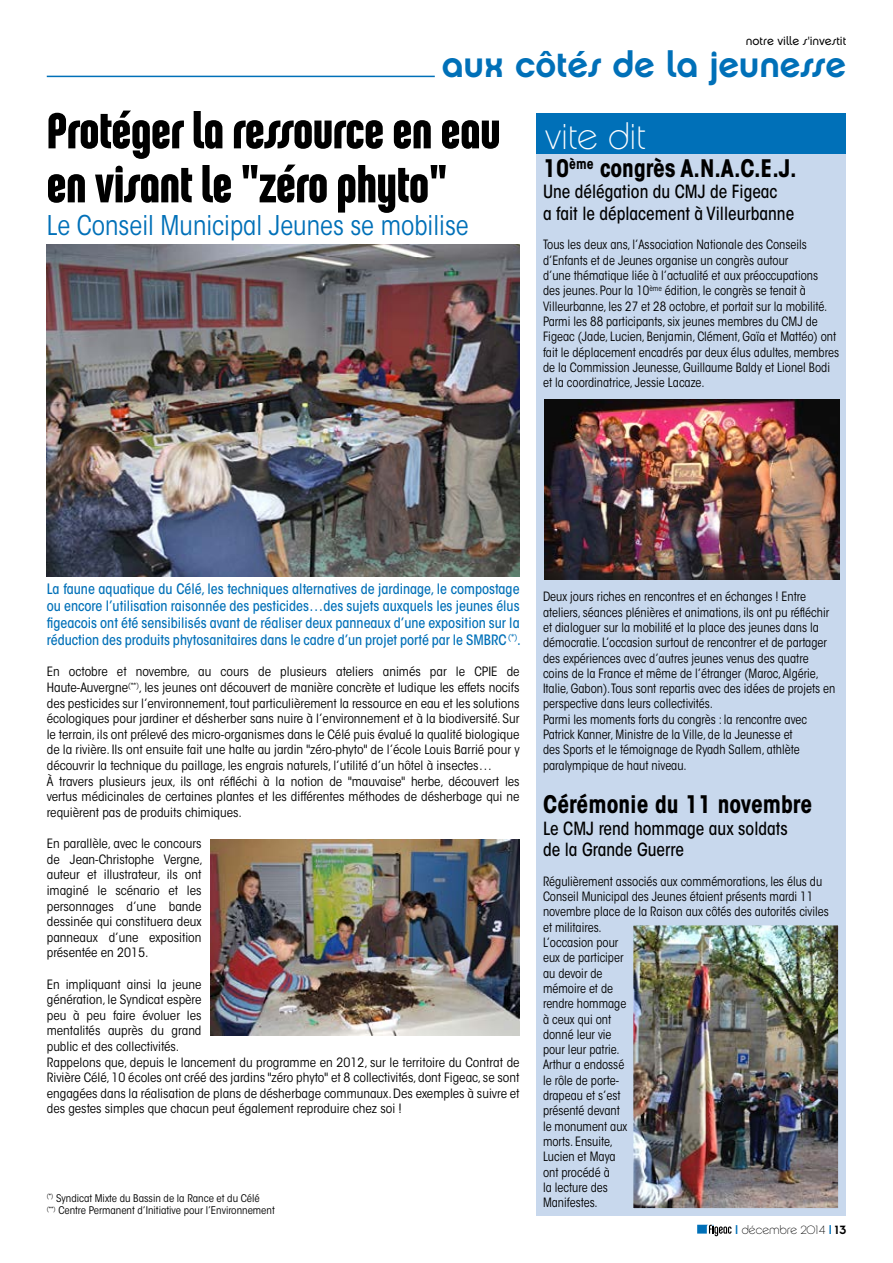
<style>
.page{position:relative;width:893px;height:1263px;background:#fff}
.page>*{position:absolute;margin:0;border:0;box-sizing:border-box;transform-origin:0 0}
.t1{font:54px/54px "Chalet Comprime Hong Kong Seventy";color:#000}
.t2{font:36px "Chalet New York Nineteen Seventy";letter-spacing:-.005em;color:#0070b8}
.t3{font:condensed 27px "ITC Avant Garde Std";color:#0070b8}
.t4{font:700 condensed 24px "ITC Avant Garde Std";color:#000}
.t5{font:500 condensed 18px/21.6px "ITC Avant Garde Std";color:#000}
.t6{font:500 condensed 14.25px/17.1px "ITC Avant Garde Std";color:#0070b8;text-align:justify}
.t7{font:condensed 12.75px/15.3px "ITC Avant Garde Std";color:#000}
.t8{font:condensed 12.75px/15.6px "ITC Avant Garde Std";color:#000;scale:1.05 1}
.t9{font:12px "Chalet London Nineteen Seventy";color:#000}
.t10{font:12px "Chalet Paris Nineteen Seventy";color:#000}
.t11{font:condensed 10.5px/12.6px "ITC Avant Garde Std";color:#000;scale:1.05 1}
.s1{font-family:"Chalet Paris Nineteen Seventy";font-size:36px;color:#fff}
.s2{font-family:"ITC Avant Garde Std";font-weight:500;color:#0070b8}
.s3{font-family:"Chalet New York Nineteen Seventy"}
</style>
<div class="page">
<svg style="left:697px;top:1225px;width:34px;height:11px"></svg>
<hr style="left:47px;top:76px;width:388px;height:1px;background:#0070b8">
<div style="left:537px;top:150px;width:309px;height:1066px;background:#c8d8ed"></div>
<div style="left:537px;top:114px;width:309px;height:40px;background:#0070b8"></div>
<img style="left:47px;top:245px;width:473px;height:331px">
<img style="left:210px;top:839px;width:310px;height:196px">
<img style="left:544px;top:400px;width:296px;height:180px">
<img style="left:635px;top:927px;width:202px;height:280px">
<div style="left:632px;top:924px;width:208px;height:286px;border:2px solid #c8d8ed"></div>
<p class="t9" style="left:746px;top:34px;width:102px">notre ville s'investit</p>
<h2 class="t2" style="left:442px;top:42px;width:406px">aux côtés de la jeunesse</h2>
<h1 class="t1" style="left:47px;top:102px;width:601px">Protéger la ressource en eau <span class="s1">vite dit </span>en visant le "zéro phyto"</h1>
<h3 class="t3" style="left:47px;top:209px;width:424px">Le Conseil Municipal Jeunes se mobilise</h3>
<h3 class="t4" style="left:543px;top:152px;width:255px">10<sup>ème</sup> congrès A.N.A.C.E.J.</h3>
<h3 class="t5" style="left:543px;top:181px;width:253px">Une délégation du CMJ de Figeac<br>a fait le déplacement à Villeurbanne</h3>
<p class="t7" style="left:543px;top:237px;width:298px">Tous les deux ans, l’Association Nationale des Conseils d’Enfants et de Jeunes organise un congrès autour<br>d’une thématique liée à l’actualité et aux préoccupations<br>des jeunes. Pour la 10<sup>ème</sup> édition, le congrès se tenait à Villeurbanne, les 27 et 28 octobre, et portait sur la mobilité.<br>Parmi les 88 participants, six jeunes membres du CMJ de Figeac (Jade, Lucien, Benjamin, Clément, Gaïa et Mattéo) ont fait le déplacement encadrés par deux élus adultes, membres de la Commission Jeunesse, Guillaume Baldy et Lionel Bodi et la coordinatrice, Jessie Lacaze.</p>
<p class="t6" style="left:47px;top:580px;width:476px">La faune aquatique du Célé, les techniques alternatives de jardinage, le compostage ou encore l’utilisation raisonnée des pesticides…des sujets auxquels les jeunes élus figeacois ont été sensibilisés avant de réaliser deux panneaux d’une exposition sur la réduction des produits phytosanitaires dans le cadre d’un projet porté par le SMBRC <sup>(*)</sup>.</p>
<p class="t8" style="left:47px;top:664px;width:452px">En octobre et novembre, au cours de plusieurs ateliers animés par le CPIE de Haute‑Auvergne<sup>(**)</sup>, les jeunes ont découvert de manière concrète et ludique les effets nocifs des pesticides sur l’environnement, tout particulièrement la ressource en eau et les solutions écologiques pour jardiner et désherber sans nuire à l’environnement et à la biodiversité. Sur le terrain, ils ont prélevé des micro-organismes dans le Célé puis évalué la qualité biologique de la rivière. Ils ont ensuite fait une halte au jardin "zéro-phyto" de l’école Louis Barrié pour y découvrir la technique du paillage, les engrais naturels, l’utilité d’un hôtel à insectes…<br>À travers plusieurs jeux, ils ont réfléchi à la notion de "mauvaise" herbe, découvert les vertus médicinales de certaines plantes et les différentes méthodes de désherbage qui ne requièrent pas de produits chimiques.</p>
<p class="t8" style="left:47px;top:836px;width:150px;text-align:justify">En parallèle, avec le concours de Jean-Christophe Vergne, auteur et illustrateur, ils ont imaginé le scénario et les personnages d’une bande dessinée qui constituera deux panneaux d’une exposition présentée en 2015.</p>
<p class="t8" style="left:47px;top:976px;width:452px">En impliquant ainsi la jeune<br>génération, le Syndicat espère<br>peu à peu faire évoluer les<br>mentalités auprès du grand<br>public et des collectivités.<br>Rappelons que, depuis le lancement du programme en 2012, sur le territoire du Contrat de Rivière Célé, 10 écoles ont créé des jardins "zéro phyto" et 8 collectivités, dont Figeac, se sont engagées dans la réalisation de plans de désherbage communaux. Des exemples à suivre et des gestes simples que chacun peut également reproduire chez soi !</p>
<p class="t11" style="left:47px;top:1191px;width:219px"><sup>(*)</sup> Syndicat Mixte du Bassin de la Rance et du Célé<br><sup>(**)</sup> Centre Permanent d’Initiative pour l’Environnement</p>
<p class="t7" style="left:543px;top:589px;width:294px">Deux jours riches en rencontres et en échanges ! Entre ateliers, séances plénières et animations, ils ont pu réfléchir et dialoguer sur la mobilité et la place des jeunes dans la démocratie. L’occasion surtout de rencontrer et de partager des expériences avec d’autres jeunes venus des quatre coins de la France et même de l’étranger (Maroc, Algérie, Italie, Gabon). Tous sont repartis avec des idées de projets en perspective dans leurs collectivités.<br>Parmi les moments forts du congrès : la rencontre avec Patrick Kanner, Ministre de la Ville, de la Jeunesse et<br>des Sports et le témoignage de Ryadh Sallem, athlète paralympique de haut niveau.</p>
<h3 class="t4" style="left:543px;top:789px;width:271px">Cérémonie du 11 novembre</h3>
<h3 class="t5" style="left:543px;top:817px;width:246px">Le CMJ rend hommage aux soldats de la Grande Guerre</h3>
<p class="t7" style="left:543px;top:873px;width:287px">Régulièrement associés aux commémorations, les élus du<br>Conseil Municipal des Jeunes étaient présents mardi 11 novembre place de la Raison aux côtés des autorités civiles et militaires.<br>L’occasion pour<br>eux de participer<br>au devoir de<br>mémoire et de<br>rendre hommage<br>à ceux qui ont<br>donné leur vie<br>pour leur patrie.<br>Arthur a endossé<br>le rôle de porte-<br>drapeau et s’est<br>présenté devant<br>le monument aux<br>morts. Ensuite,<br>Lucien et Maya<br>ont procédé à<br>la lecture des<br>Manifestes.</p>
<p class="t10" style="left:735px;top:1222px;width:112px"><span class="s2">I</span> décembre 2014 <span class="s2">I</span> <span class="s3">13</span></p>
</div>
